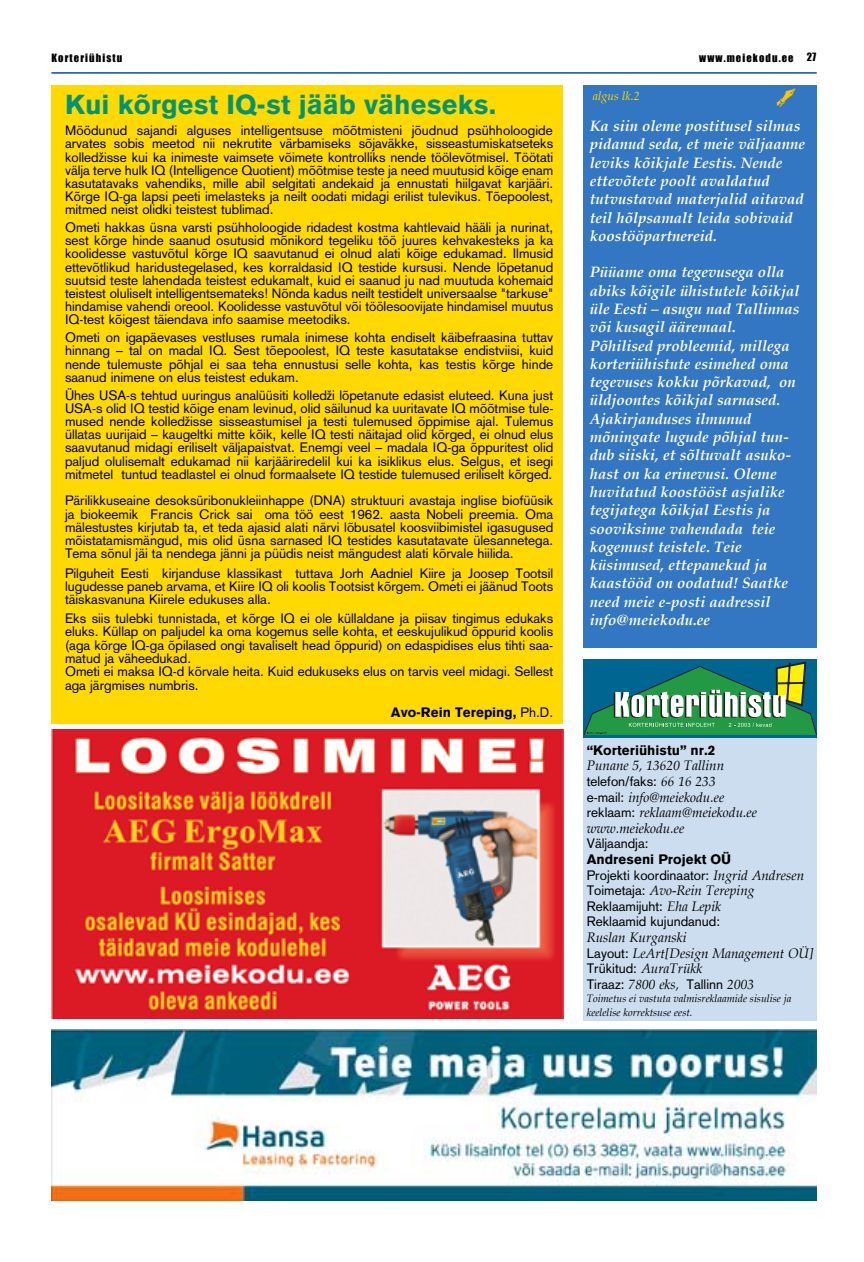
<style>
.page{position:relative;width:864px;height:1262px;background:#fff}
.page>*{position:absolute;margin:0;border:0;box-sizing:border-box;transform-origin:0 0}
.t1{font:900 27px "Akzidenz Grotesk";color:#009474}
.t2{font:italic 700 15px/18.3px "Palatino";color:#fff}
.t3{font:13.5px/13.2px "Akzidenz Grotesk";color:#000;text-align:justify}
.t4{font:italic 13.5px/15.6px "Palatino";color:#000}
.t5{font:900 13.5px "Akzidenz Grotesk";color:#000}
.t6{font:italic 12px "Palatino";color:#ffd900}
.t7{font:italic 10.5px/13.5px "Palatino";color:#000}
.t8{font:10.5px "Impact";letter-spacing:.105em;color:#000}
.s1{font-family:"Balt AT Rotis Semi Sans";font-weight:700}
.s2{font-weight:400}
.s3{font-family:"Palatino";font-style:italic}
.s4{font-family:"Akzidenz Grotesk";font-style:normal}
.s5{font-weight:900}
</style>
<div class="page">
<img style="left:52px;top:1029px;width:765px;height:171px">
<hr style="left:51px;top:72px;width:766px;height:2px;background:#0053b1">
<div style="left:584px;top:85px;width:233px;height:562px;background:#3376c1"></div>
<div style="left:51px;top:85px;width:512px;height:638px;background:#ffd900"></div>
<div style="left:584px;top:665px;width:233px;height:355px;background:#ccddef"></div>
<hr style="left:584px;top:735px;width:233px;height:3px;background:#006691">
<svg style="left:584px;top:660px;width:233px;height:75px;background:#419076"></svg>
<img style="left:52px;top:729px;width:511px;height:289px">
<p class="t8" style="left:51px;top:55px;width:72px">Korteriühistu</p>
<p class="t8" style="left:699px;top:54px;width:96px">www.meiekodu.ee</p>
<p class="t8" style="left:807px;top:53px;width:11px">27</p>
<h1 class="t1" style="left:65px;top:95px;width:433px">Kui kõrgest IQ-st jääb väheseks.</h1>
<p class="t3" style="left:65px;top:125px;width:490px">Möödunud sajandi alguses intelligentsuse mõõtmisteni jõudnud psühholoogide arvates sobis meetod nii nekrutite värbamiseks sõjaväkke, sisseastumiskatseteks kolled<span class="s1">Ï</span>isse kui ka inimeste vaimsete võimete kontrolliks nende töölevõtmisel. Töötati välja terve hulk IQ (Intelligence Quotient) mõõtmise teste ja need muutusid kõige enam kasutatavaks vahendiks, mille abil selgitati andekaid ja ennustati hiilgavat karjääri.<br>Kõrge IQ-ga lapsi peeti imelasteks ja neilt oodati midagi erilist tulevikus. Tõepoolest, mitmed neist olidki teistest tublimad.</p>
<p class="t3" style="left:65px;top:222px;width:490px">Ometi hakkas üsna varsti psühholoogide ridadest kostma kahtlevaid hääli ja nurinat, sest kõrge hinde saanud osutusid mõnikord tegeliku töö juures kehvakesteks ja ka koolidesse vastuvõtul kõrge IQ saavutanud ei olnud alati kõige edukamad. Ilmusid ettevõtlikud haridustegelased, kes korraldasid IQ testide kursusi. Nende lõpetanud suutsid teste lahendada teistest edukamalt, kuid ei saanud ju nad muutuda kohemaid teistest oluliselt intelligentsemateks! Nõnda kadus neilt testidelt universaalse "tarkuse" hindamise vahendi oreool. Koolidesse vastuvõtul või töölesoovijate hindamisel muutus IQ-test kõigest täiendava info saamise meetodiks.</p>
<p class="t3" style="left:65px;top:332px;width:490px">Ometi on igapäevases vestluses rumala inimese kohta endiselt käibefraasina tuttav hinnang – tal on madal IQ. Sest tõepoolest, IQ teste kasutatakse endistviisi, kuid nende tulemuste põhjal ei saa teha ennustusi selle kohta, kas testis kõrge hinde saanud inimene on elus teistest edukam.</p>
<p class="t3" style="left:65px;top:389px;width:490px">Ühes USA-s tehtud uuringus analüüsiti kolled<span class="s1">Ï</span>i lõpetanute edasist eluteed. Kuna just USA-s olid IQ testid kõige enam levinud, olid säilunud ka uuritavate IQ mõõtmise tule&shy;mused nende kolled<span class="s1">Ï</span>isse sisseastumisel ja testi tulemused õppimise ajal. Tulemus üllatas uurijaid – kaugeltki mitte kõik, kelle IQ testi näitajad olid kõrged, ei olnud elus saavutanud midagi eriliselt väljapaistvat. Enemgi veel – madala IQ-ga õppuritest olid paljud olulisemalt edukamad nii karjääriredelil kui ka isiklikus elus. Selgus, et isegi mitmetel tuntud teadlastel ei olnud formaalsete IQ testide tulemused eriliselt kõrged.</p>
<p class="t3" style="left:65px;top:495px;width:490px">Pärilikkuseaine desoksüribonukleiinhappe (DNA) struktuuri avastaja inglise biofüüsik ja biokeemik Francis Crick sai oma töö eest 1962. aasta Nobeli preemia. Oma mälestustes kirjutab ta, et teda ajasid alati närvi lõbusatel koosviibimistel igasugused mõistatamismängud, mis olid üsna sarnased IQ testides kasutatavate ülesannetega.<br>Tema sõnul jäi ta nendega jänni ja püüdis neist mängudest alati kõrvale hiilida.</p>
<p class="t3" style="left:65px;top:567px;width:490px">Pilguheit Eesti kirjanduse klassikast tuttava Jorh Aadniel Kiire ja Joosep Tootsil lugudesse paneb arvama, et Kiire IQ oli koolis Tootsist kõrgem. Ometi ei jäänud Toots täiskasvanuna Kiirele edukuses alla.</p>
<p class="t3" style="left:65px;top:613px;width:490px;text-align:left">Eks siis tulebki tunnistada, et kõrge IQ ei ole küllaldane ja piisav tingimus edukaks eluks. Küllap on paljudel ka oma kogemus selle kohta, et eeskujulikud õppurid koolis (aga kõrge IQ-ga õpilased ongi tavaliselt head õppurid) on edaspidises elus tihti saa&shy;matud ja väheedukad.<br>Ometi ei maksa IQ-d kõrvale heita. Kuid edukuseks elus on tarvis veel midagi. Sellest aga järgmises numbris.</p>
<p class="t5" style="left:391px;top:707px;width:164px">Avo-Rein Tereping, <span class="s2">Ph.D.</span></p>
<p class="t6" style="left:593px;top:91px;width:48px">algus lk.2</p>
<p class="t2" style="left:590px;top:118px;width:217px">Ka siin oleme postitusel silmas pidanud seda, et meie väljaanne leviks kõikjale Eestis. Nende ettevõtete poolt avaldatud tutvustavad materjalid aitavad teil hõlpsamalt leida sobivaid koostööpartnereid.</p>
<p class="t2" style="left:590px;top:265px;width:211px">Püüame oma tegevusega olla abiks kõigile ühistutele kõikjal üle Eesti – asugu nad Tallinnas või kusagil ääremaal.<br>Põhilised probleemid, millega korteriühistute esimehed oma tegevuses kokku põrkavad, on üldjoontes kõikjal sarnased.<br>Ajakirjanduses ilmunud mõningate lugude põhjal tun&shy;dub siiski, et sõltuvalt asuko&shy;hast on ka erinevusi. Oleme huvitatud koostööst asjalike tegijatega kõikjal Eestis ja sooviksime vahendada teie kogemust teistele. Teie küsimused, ettepanekud ja kaastööd on oodatud! Saatke need meie e-posti aadressil info@meiekodu.ee</p>
<p class="t5" style="left:587px;top:745px;width:130px">“Korteriühistu” nr.2</p>
<p class="t4" style="left:587px;top:759px;width:139px">Punane 5, 13620 Tallinn</p>
<p class="t3" style="left:587px;top:776px;width:131px">telefon/faks: <span class="s3">66 16 233</span></p>
<p class="t4" style="left:587px;top:790px;width:172px"><span class="s4">e-mail:</span> info@meiekodu.ee <span class="s4">reklaam:</span> reklaam@meiekodu.ee www.meiekodu.ee</p>
<p class="t3" style="left:587px;top:838px;width:63px">Väljaandja:</p>
<p class="t3" style="left:587px;top:853px;width:219px;line-height:15.6px"><span class="s5">Andreseni Projekt OÜ<br></span>Projekti koordinaator: <span class="s3">Ingrid Andresen</span></p>
<p class="t4" style="left:587px;top:884px;width:169px"><span class="s4">Toimetaja:</span> Avo-Rein Tereping</p>
<p class="t3" style="left:587px;top:899px;width:136px;line-height:15.6px">Reklaamijuht: <span class="s3">Eha Lepik<br></span>Reklaamid kujundanud:</p>
<p class="t4" style="left:587px;top:931px;width:228px">Ruslan Kurganski<br><span class="s4">Layout:</span> LeArt[Design Management OÜ]</p>
<p class="t3" style="left:587px;top:962px;width:169px;line-height:15.6px">Trükitud: <span class="s3">AuraTrükk<br></span>Tiraaz: <span class="s3">7800 eks,</span> Tallinn <span class="s3">2003</span></p>
<p class="t7" style="left:587px;top:993px;width:206px">Toimetus ei vastuta valmisreklaamide sisulise ja keelelise korrektsuse eest.</p>
</div>
